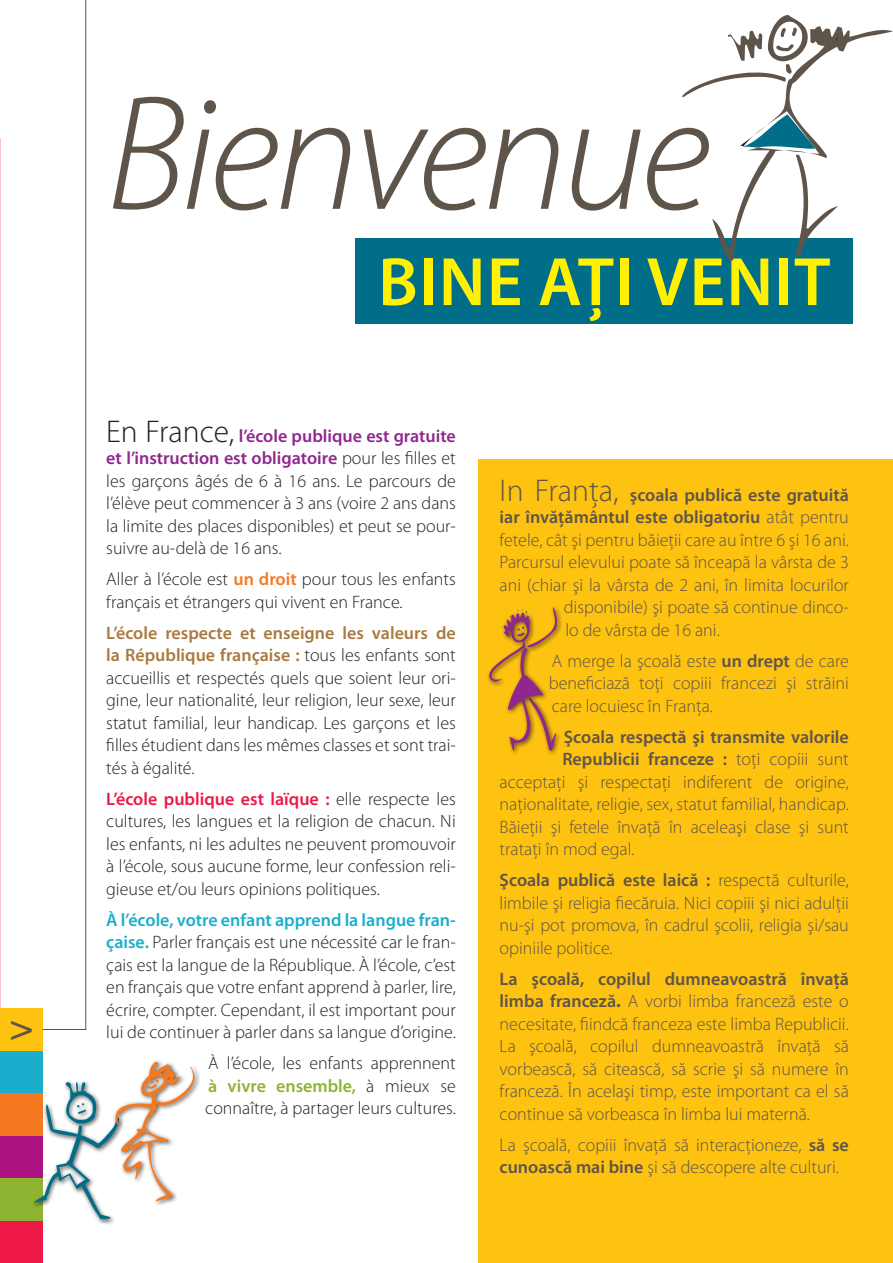
<style>
.page{position:relative;width:893px;height:1263px;background:#fff}
.page>*{position:absolute;margin:0;border:0;box-sizing:border-box;transform-origin:0 0}
.t1{font:italic 300 165px "Myriad Pro";letter-spacing:-.03em;color:#5f5449}
.t2{font:600 69px "Myriad Pro";letter-spacing:.02em;color:#fff101}
.t3{font:36px "Helvetica";color:#5f5449}
.Commentaire{font:300 18px/22.5px "Myriad Pro";color:#231f20;text-align:justify}
.t4{font:300 18px/22.5px "Myriad Pro";color:#5f5449;text-align:justify}
.t5{font:600 18px "Myriad Pro";color:#5f5449}
.s1{font-size:31.5px}
.s2{font-weight:600;color:#90268f}
.s3{font-weight:600;color:#f47921}
.s4{font-weight:600;color:#a97a40}
.s5{font-weight:600;color:#ed1845}
.s6{font-weight:600;color:#1aaecc}
.s7{font-weight:600;color:#8fb431}
.s8{font-weight:300;font-size:31.5px}
.s9{font-weight:300}
.s10{font-weight:600}
.s11{font-weight:700}
</style>
<div class="page">
<div style="left:478px;top:459px;width:415px;height:804px;background:#fec210"></div>
<div style="left:355px;top:238px;width:498px;height:85px;background:#006e88"></div>
<hr style="left:85px;top:0;width:1px;height:1030px;background:#5f5449">
<div style="left:0;top:1220px;width:43px;height:43px;background:#ed1845"></div>
<div style="left:0;top:1178px;width:43px;height:42px;background:#8fb431"></div>
<div style="left:0;top:1135px;width:43px;height:43px;background:#ac1281"></div>
<div style="left:0;top:1093px;width:43px;height:42px;background:#f47921"></div>
<div style="left:0;top:1050px;width:43px;height:43px;background:#1aaecc"></div>
<div style="left:0;top:1008px;width:43px;height:42px;background:#fec210"></div>
<hr style="left:43px;top:1029px;width:43px;height:1px;background:#5f5449">
<svg style="left:682px;top:15px;width:211px;height:246px"></svg>
<div style="left:31px;top:1080px;width:94px;height:145px;background:#231f20;opacity:.8"></div>
<div style="left:526px;top:695px;width:36px;height:61px;background:#231f20;opacity:.75"></div>
<div style="left:525px;top:604px;width:38px;height:49px;background:#231f20;opacity:.75"></div>
<div style="left:505px;top:646px;width:44px;height:110px;background:#231f20;opacity:.75"></div>
<svg style="left:489px;top:607px;width:68px;height:144px"></svg>
<div style="left:112px;top:1059px;width:89px;height:148px;background:#231f20;opacity:.75"></div>
<svg style="left:33px;top:1062px;width:162px;height:157px"></svg>
<p class="t3" style="left:11px;top:1000px;width:23px">&gt;</p>
<p class="t1" style="left:106px;top:55px;width:606px">Bienvenue</p>
<p class="t2" style="left:378px;top:238px;width:454px">BINE AŢI VENIT</p>
<p class="Commentaire" style="left:106px;top:424px;width:351px"><span class="s1">En France,</span> <span class="s2">l’école publique est gratuite et l’instruction est obligatoire</span> pour les filles et les garçons âgés de 6 à 16 ans. Le parcours de l’élève peut commencer à 3 ans (voire 2 ans dans la limite des places disponibles) et peut se pour&shy;suivre au-delà de 16 ans.</p>
<p class="Commentaire" style="left:106px;top:568px;width:351px">Aller à l’école est <span class="s3">un droit</span> pour tous les enfants français et étrangers qui vivent en France.</p>
<p class="Commentaire" style="left:106px;top:621px;width:351px"><span class="s4">L’école respecte et enseigne les valeurs de la République française :</span> tous les enfants sont accueillis et respectés quels que soient leur ori&shy;gine, leur nationalité, leur religion, leur sexe, leur statut familial, leur handicap. Les garçons et les filles étudient dans les mêmes classes et sont trai&shy;tés à égalité.</p>
<p class="Commentaire" style="left:106px;top:787px;width:351px"><span class="s5">L’école publique est laïque :</span> elle respecte les cultures, les langues et la religion de chacun. Ni les enfants, ni les adultes ne peuvent promouvoir à l’école, sous aucune forme, leur confession reli&shy;gieuse et/ou leurs opinions politiques.</p>
<p class="Commentaire" style="left:106px;top:908px;width:351px"><span class="s6">À l’école, votre enfant apprend la langue fran&shy;çaise.</span> Parler français est une nécessité car le fran&shy;çais est la langue de la République. À l’école, c’est en français que votre enfant apprend à parler, lire, écrire, compter. Cependant, il est important pour lui de continuer à parler dans sa langue d’origine.</p>
<p class="Commentaire" style="left:205px;top:1052px;width:252px">À l’école, les enfants apprennent <span class="s7">à vivre ensemble,</span> à mieux se connaître, à partager leurs cultures.</p>
<p class="t5" style="left:500px;top:483px;width:351px"><span class="s8">In Franţa,</span> şcoala publică este gratuită</p>
<p class="t5" style="left:500px;top:506px;width:351px">iar învăţământul este obligatoriu <span class="s9">atât pentru</span></p>
<p class="t4" style="left:500px;top:528px;width:351px">fetele, cât şi pentru băieţii care au între 6 şi 16 ani.</p>
<p class="t4" style="left:500px;top:551px;width:351px">Parcursul elevului poate să înceapă la vârsta de 3</p>
<p class="t4" style="left:500px;top:573px;width:351px">ani (chiar şi la vârsta de 2 ani, în limita locurilor</p>
<p class="t4" style="left:564px;top:596px;width:287px">disponibile) şi poate să continue dinco-</p>
<p class="t4" style="left:565px;top:618px;width:156px">lo de vârsta de 16 ani.</p>
<p class="t4" style="left:549px;top:649px;width:302px">A merge la şcoală este <span class="s10">un drept</span> de care beneficiază toţi copiii francezi şi străini care locuiesc în Franţa.</p>
<p class="t5" style="left:564px;top:725px;width:287px">Şcoala respectă şi transmite valorile</p>
<p class="t5" style="left:562px;top:748px;width:288px">Republicii franceze : <span class="s9">toţi copiii sunt</span></p>
<p class="t4" style="left:500px;top:770px;width:351px">acceptaţi şi respectaţi indiferent de origine,</p>
<p class="t4" style="left:500px;top:793px;width:351px">naţionalitate, religie, sex, statut familial, handicap.</p>
<p class="t4" style="left:500px;top:815px;width:351px">Băieţii şi fetele învaţă în aceleaşi clase şi sunt</p>
<p class="t4" style="left:500px;top:838px;width:136px">trataţi în mod egal.</p>
<p class="t4" style="left:500px;top:869px;width:351px"><span class="s10">Şcoala publică este laică :</span> respectă culturile, limbile şi religia fiecăruia. Nici copiii şi nici adulţii nu-şi pot promova, în cadrul şcolii, religia şi/sau opiniile politice.</p>
<p class="t4" style="left:500px;top:967px;width:351px"><span class="s10">La şcoală, copilul dumneavoastră învaţă limba franceză</span><span class="s11">.</span> A vorbi limba franceză este o necesitate, fiindcă franceza este limba Republicii.<br>La şcoală, copilul dumneavoastră învaţă să vorbească, să citească, să scrie şi să numere în franceză. În acelaşi timp, este important ca el să continue să vorbeasca în limba lui maternă.</p>
<p class="t4" style="left:500px;top:1133px;width:351px">La şcoală, copiii învaţă să interacţioneze, <span class="s10">să se cunoască mai bine</span> şi să descopere alte culturi.</p>
</div>
